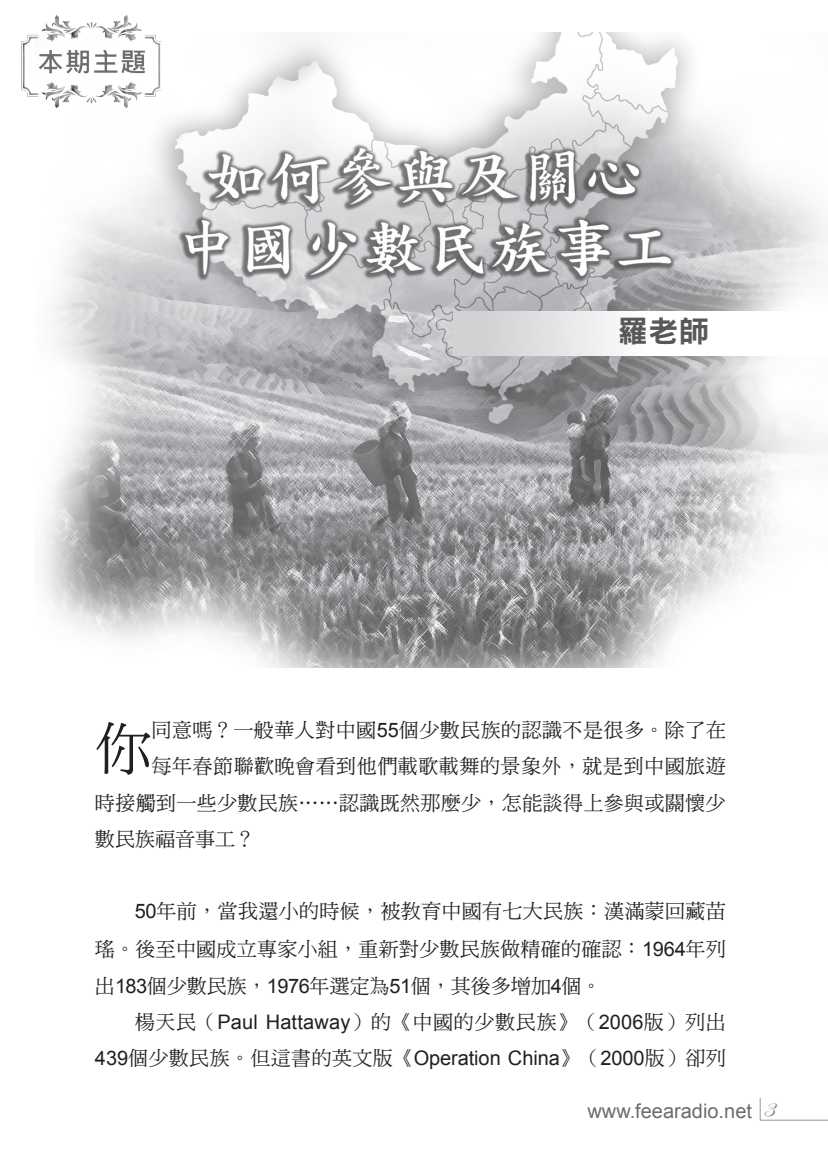
<style>
.page{position:relative;width:828px;height:1163px;background:#fff}
.page>*{position:absolute;margin:0;border:0;box-sizing:border-box;transform-origin:0 0}
.C1中明Arial{font:56.6px "DF Ming Md HK BF";color:#231f20}
.D2作者{font:30px "DFN Hei XB HK BF";color:#57585a}
.C1中明Arial-2{font:20px/37.2px "DF Ming Md HK BF";letter-spacing:.02em;color:#231f20;text-align:justify}
.t1{font:20px "Arial";color:#6c6d70}
.C1中明Arial-3{font:20px "DF Ming Md HK BF";color:#231f20}
.s1{font-family:"Arial"}
.s2{font-family:"Edwardian Script ITC";font-size:24px}
</style>
<div class="page">
<svg style="left:759px;top:1098px;width:69px;height:22px"></svg>
<img style="left:42px;top:32px;width:786px;height:635px">
<div style="left:454px;top:311px;width:374px;height:44px;background:linear-gradient(to right,#d6d7d9,#fff)"></div>
<img style="left:22px;top:16px;width:139px;height:92px">
<p class="D2作者" style="left:618px;top:316px;width:93px">羅老師</p>
<p class="C1中明Arial" style="left:95px;top:719px;width:58px">你</p>
<p class="C1中明Arial-2" style="left:152px;top:710px;width:576px">同意嗎？一般華人對中國<span class="s1">55</span>個少數民族的認識不是很多。除了在</p>
<p class="C1中明Arial-2" style="left:152px;top:747px;width:576px">每年春節聯歡晚會看到他們載歌載舞的景象外，就是到中國旅遊</p>
<p class="C1中明Arial-2" style="left:95px;top:784px;width:632px">時接觸到一些少數民族……認識既然那麼少，怎能談得上參與或關懷少</p>
<p class="C1中明Arial-3" style="left:95px;top:829px;width:161px">數民族福音事工？</p>
<p class="C1中明Arial-2" style="left:95px;top:892px;width:632px;text-indent:40px"><span class="s1">50</span>年前，當我還小的時候，被教育中國有七大民族：漢滿蒙回藏苗瑤。後至中國成立專家小組，重新對少數民族做精確的確認：<span class="s1">1964</span>年列出<span class="s1">183</span>個少數民族，<span class="s1">1976</span>年選定為<span class="s1">51</span>個，其後多增加<span class="s1">4</span>個。</p>
<p class="C1中明Arial-2" style="left:95px;top:1003px;width:632px;line-height:36.6px;text-align:right">楊天民（<span class="s1">Paul Hattaway</span>）的《中國的少數民族》（<span class="s1">2006</span>版）列出<br><span class="s1">439</span>個少數民族。但這書的英文版《<span class="s1">Operation China</span>》（<span class="s1">2000</span>版）卻列</p>
<p class="t1" style="left:587px;top:1097px;width:188px">www.feearadio.net <span class="s2">3</span></p>
</div>
